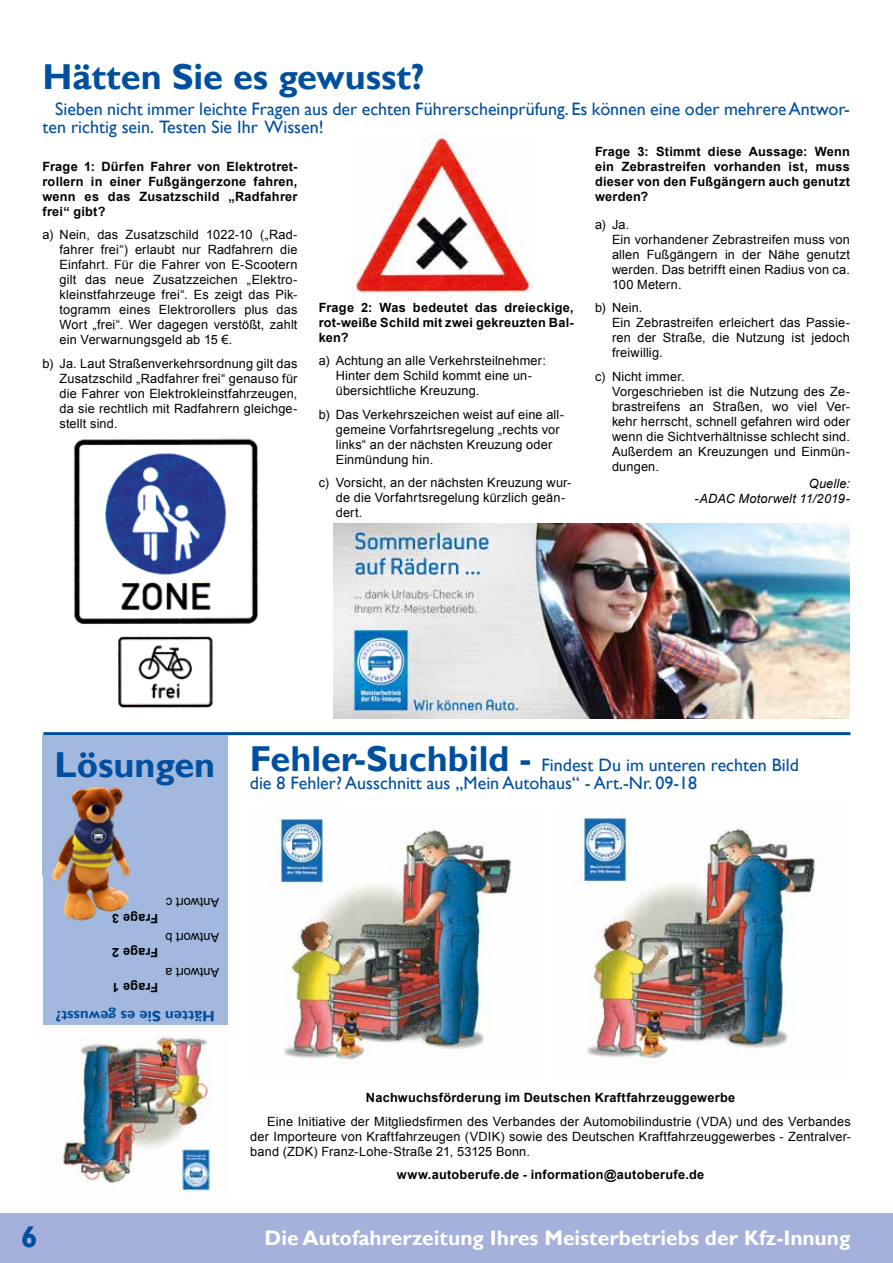
<style>
.page{position:relative;width:893px;height:1263px;background:#fff}
.page>*{position:absolute;margin:0;border:0;box-sizing:border-box;transform-origin:0 0}
.t1{font:700 36px "Gill Sans";color:#004f9f}
.t2{font:700 30px "Gill Sans";color:#004f9f}
.t3{font:700 21px "Gill Sans";color:#fff}
.t4{font:18px/18px "Gill Sans";color:#004f9f}
.t5{font:700 15px "Gill Sans";color:#004f9f}
.t6{font:12.75px/15px "Arial";letter-spacing:.015em;color:#000}
.t7{font:700 12.75px/15px "Arial";letter-spacing:.02em;color:#000;text-align:justify}
.t8{font:italic 12.75px/15px "Arial";letter-spacing:.015em;color:#000;text-align:right}
.s1{font-weight:700;font-size:36px}
</style>
<div class="page">
<div style="left:0;top:1214px;width:893px;height:49px;background:#a5b0db"></div>
<img style="left:73px;top:438px;width:186px;height:270px">
<hr style="left:43px;top:732px;width:807px;height:3px;background:#004f9f">
<div style="left:43px;top:735px;width:185px;height:296px;background:#a3b8de"></div>
<div style="left:42px;top:735px;width:186px;height:141px;background:#a3b8de"></div>
<img style="left:51px;top:786px;width:80px;height:135px">
<img style="left:268px;top:805px;width:250px;height:260px">
<img style="left:571px;top:804px;width:251px;height:260px">
<img style="left:43px;top:1026px;width:185px;height:173px">
<img style="left:352px;top:134px;width:182px;height:166px">
<img style="left:333px;top:524px;width:517px;height:194px">
<h1 class="t1" style="left:43px;top:55px;width:384px">Hätten Sie es gewusst?</h1>
<h3 class="t4" style="left:43px;top:100px;width:809px;text-indent:13px">Sieben nicht immer leichte Fragen aus der echten Führerscheinprüfung. Es können eine oder mehrere Antwor&shy;ten richtig sein. Testen Sie Ihr Wissen!</h3>
<p class="t7" style="left:43px;top:159px;width:256px">Frage 1: Dürfen Fahrer von Elektrotret&shy;rollern in einer Fußgängerzone fahren, wenn es das Zusatzschild „Radfahrer frei“ gibt?</p>
<p class="t6" style="left:60px;top:228px;width:239px;text-align:justify;text-indent:-17px">a) Nein, das Zusatzschild 1022-10 („Rad&shy;fahrer frei“) erlaubt nur Radfahrern die Einfahrt. Für die Fahrer von E-Scootern gilt das neue Zusatzzeichen „Elektro&shy;kleinstfahrzeuge frei“. Es zeigt das Pik&shy;togramm eines Elektrorollers plus das Wort „frei“. Wer dagegen verstößt, zahlt ein Verwarnungsgeld ab 15 €.</p>
<p class="t6" style="left:60px;top:356px;width:239px;text-align:justify;text-indent:-17px">b) Ja. Laut Straßenverkehrsordnung gilt das Zusatzschild „Radfahrer frei“ genauso für die Fahrer von Elektrokleinstfahrzeugen, da sie rechtlich mit Radfahrern gleichge&shy;stellt sind.</p>
<p class="t7" style="left:319px;top:300px;width:256px">Frage 2: Was bedeutet das dreieckige, rot-weiße Schild mit zwei gekreuzten Bal&shy;ken?</p>
<p class="t6" style="left:336px;top:354px;width:212px;text-indent:-17px">a) Achtung an alle Verkehrsteilnehmer:<br>Hinter dem Schild kommt eine un&shy;übersichtliche Kreuzung.</p>
<p class="t6" style="left:336px;top:407px;width:229px;text-indent:-17px">b) Das Verkehrszeichen weist auf eine all&shy;gemeine Vorfahrtsregelung „rechts vor links“ an der nächsten Kreuzung oder Einmündung hin.</p>
<p class="t6" style="left:336px;top:475px;width:237px;text-indent:-17px">c) Vorsicht, an der nächsten Kreuzung wur&shy;de die Vorfahrtsregelung kürzlich geän&shy;dert.</p>
<p class="t7" style="left:595px;top:144px;width:256px">Frage 3: Stimmt diese Aussage: Wenn ein Zebrastreifen vorhanden ist, muss dieser von den Fußgängern auch genutzt werden?</p>
<p class="t6" style="left:612px;top:217px;width:239px;text-indent:-17px">a) Ja.<br>Ein vorhandener Zebrastreifen muss von allen Fußgängern in der Nähe genutzt werden. Das betrifft einen Radius von ca.<br>100 Metern.</p>
<p class="t6" style="left:612px;top:300px;width:239px;text-indent:-17px">b) Nein.<br>Ein Zebrastreifen erleichert das Passie&shy;ren der Straße, die Nutzung ist jedoch freiwillig.</p>
<p class="t6" style="left:612px;top:369px;width:239px;text-indent:-17px">c) Nicht immer.<br>Vorgeschrieben ist die Nutzung des Ze&shy;brastreifens an Straßen, wo viel Ver&shy;kehr herrscht, schnell gefahren wird oder wenn die Sichtverhältnisse schlecht sind.<br>Außerdem an Kreuzungen und Einmün&shy;dungen.</p>
<p class="t8" style="left:694px;top:476px;width:157px">Quelle:<br>-ADAC Motorwelt 11/2019-</p>
<h1 class="t1" style="left:55px;top:743px;width:162px">Lösungen</h1>
<h3 class="t4" style="left:250px;top:756px;width:551px"><span class="s1">Fehler-Suchbild -</span> Findest Du im unteren rechten Bild die 8 Fehler? Ausschnitt aus „Mein Autohaus“ - Art.-Nr. 09-18</h3>
<p class="t7" style="left:158px;top:925px;width:48px;rotate:-180deg">Frage 3</p>
<p class="t7" style="left:158px;top:960px;width:48px;rotate:-180deg">Frage 2</p>
<p class="t7" style="left:158px;top:994px;width:48px;rotate:-180deg">Frage 1</p>
<p class="t6" style="left:219px;top:910px;width:55px;rotate:-180deg">Antwort c</p>
<p class="t6" style="left:219px;top:945px;width:55px;rotate:-180deg">Antwort b</p>
<p class="t6" style="left:219px;top:979px;width:55px;rotate:-180deg">Antwort a</p>
<p class="t5" style="left:215px;top:1025px;width:161px;rotate:-180deg">Hätten Sie es gewusst?</p>
<p class="t7" style="left:366px;top:1090px;width:371px">Nachwuchsförderung im Deutschen Kraftfahrzeuggewerbe</p>
<p class="t6" style="left:250px;top:1114px;width:602px;text-align:justify;text-indent:17px">Eine Initiative der Mitgliedsfirmen des Verbandes der Automobilindustrie (VDA) und des Verbandes der Importeure von Kraftfahrzeugen (VDIK) sowie des Deutschen Kraftfahrzeuggewerbes - Zentralver&shy;band (ZDK) Franz-Lohe-Straße 21, 53125 Bonn.</p>
<p class="t7" style="left:397px;top:1167px;width:309px">www.autoberufe.de - information@autoberufe.de</p>
<h2 class="t2" style="left:21px;top:1218px;width:18px">6</h2>
<h3 class="t3" style="left:265px;top:1225px;width:587px">Die Autofahrerzeitung Ihres Meisterbetriebs der Kfz-Innung</h3>
</div>
